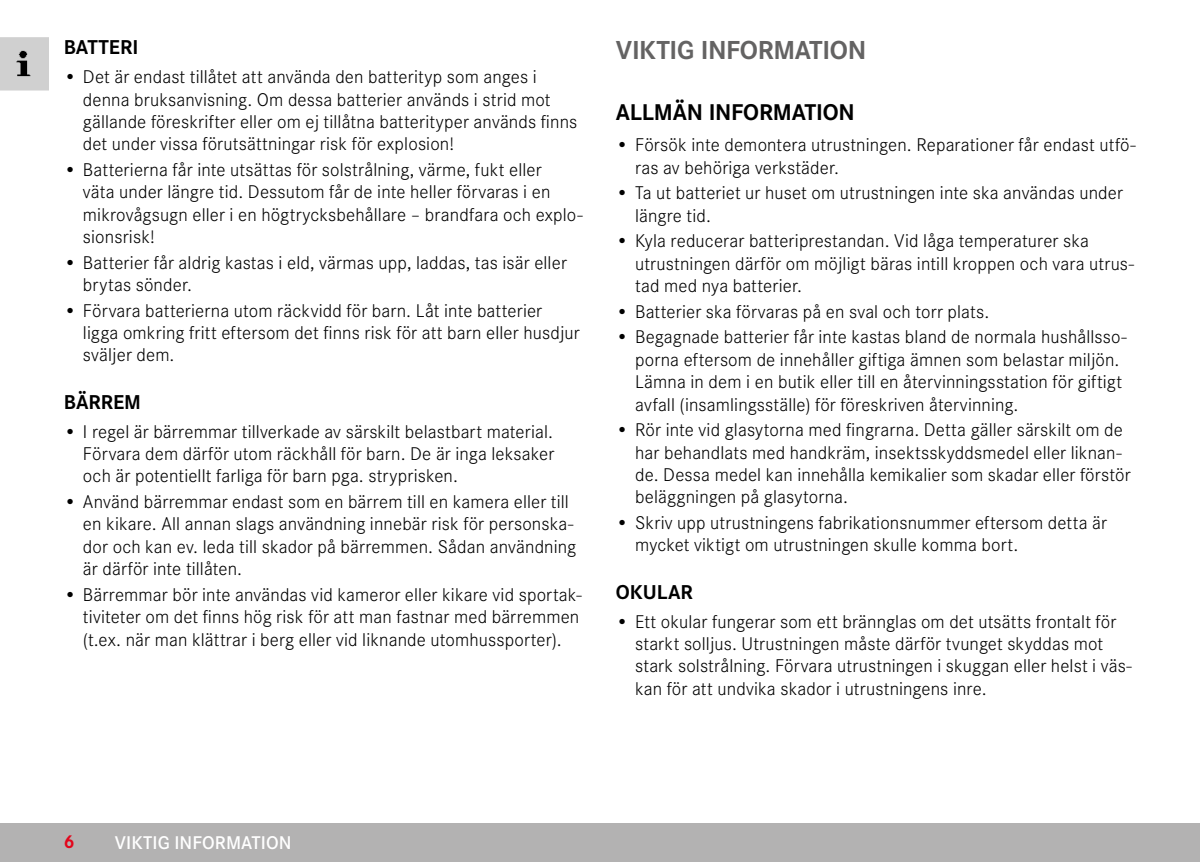
<style>
.page{position:relative;width:1200px;height:862px;background:#fff}
.page>*{position:absolute;margin:0;border:0;box-sizing:border-box;transform-origin:0 0}
.Heading____Chapter{font:700 27px "Corporate S";letter-spacing:-.015em;color:#646363}
.Heading____Heading_01_blind{font:700 23.62px "Corporate S";letter-spacing:-.01em;color:#000}
.Heading____Heading_02_blind{font:700 20.7px "Corporate S";color:#000}
.t1{font:300 19.12px/22.3px "Corporate S";letter-spacing:.005em;color:#000}
.t2{font:600 19.12px "Corporate S";letter-spacing:.005em;color:#fff}
.t3{font:700 19.12px "Corporate S";color:#e3051b}
</style>
<div class="page">
<svg style="left:0;top:37px;width:49px;height:53px"></svg>
<div style="left:10px;top:38px;width:27px;height:50px;background:#d0d0d0"></div>
<img style="left:16px;top:50px;width:15px;height:27px">
<div style="left:0;top:823px;width:1199px;height:38px;background:#b3b2b2"></div>
<p class="Heading____Heading_02_blind" style="left:64px;top:31px;width:76px">BATTERI</p>
<p class="t1" style="left:83px;top:64px;width:495px;text-indent:-19px">• Det är endast tillåtet att använda den batterityp som anges i denna bruksanvisning. Om dessa batterier används i strid mot gällande föreskrifter eller om ej tillåtna batterityper används finns det under vissa förutsättningar risk för explosion!</p>
<p class="t1" style="left:83px;top:157px;width:501px;text-indent:-19px">• Batterierna får inte utsättas för solstrålning, värme, fukt eller<br>väta under längre tid. Dessutom får de inte heller förvaras i en mikrovågsugn eller i en högtrycksbehållare – brandfara och explo&shy;sionsrisk!</p>
<p class="t1" style="left:83px;top:250px;width:485px;text-indent:-19px">• Batterier får aldrig kastas i eld, värmas upp, laddas, tas isär eller brytas sönder.</p>
<p class="t1" style="left:83px;top:298px;width:498px;text-indent:-19px">• Förvara batterierna utom räckvidd för barn. Låt inte batterier ligga omkring fritt eftersom det finns risk för att barn eller husdjur sväljer dem.</p>
<p class="Heading____Heading_02_blind" style="left:64px;top:385px;width:79px">BÄRREM</p>
<p class="t1" style="left:83px;top:419px;width:472px;text-align:justify;text-indent:-19px">• I regel är bärremmar tillverkade av särskilt belastbart material.<br>Förvara dem därför utom räckhåll för barn. De är inga leksaker och är potentiellt farliga för barn pga. stryprisken.</p>
<p class="t1" style="left:83px;top:489px;width:494px;text-indent:-19px">• Använd bärremmar endast som en bärrem till en kamera eller till en kikare. All annan slags användning innebär risk för personska&shy;dor och kan ev. leda till skador på bärremmen. Sådan användning är därför inte tillåten.</p>
<p class="t1" style="left:83px;top:582px;width:500px;text-indent:-19px">• Bärremmar bör inte användas vid kameror eller kikare vid sportak&shy;tiviteter om det finns hög risk för att man fastnar med bärremmen (t.ex. när man klättrar i berg eller vid liknande utomhussporter).</p>
<p class="Heading____Chapter" style="left:615px;top:29px;width:252px">VIKTIG INFORMATION</p>
<p class="Heading____Heading_01_blind" style="left:615px;top:93px;width:240px">ALLMÄN INFORMATION</p>
<p class="t1" style="left:635px;top:133px;width:502px;text-indent:-19px">• Försök inte demontera utrustningen. Reparationer får endast utfö&shy;ras av behöriga verkstäder.</p>
<p class="t1" style="left:635px;top:181px;width:489px;text-indent:-19px">• Ta ut batteriet ur huset om utrustningen inte ska användas under längre tid.</p>
<p class="t1" style="left:635px;top:229px;width:500px;text-indent:-19px">• Kyla reducerar batteriprestandan. Vid låga temperaturer ska utrustningen därför om möjligt bäras intill kroppen och vara utrus&shy;tad med nya batterier.</p>
<p class="t1" style="left:615px;top:299px;width:375px">• Batterier ska förvaras på en sval och torr plats.</p>
<p class="t1" style="left:635px;top:324px;width:493px;text-indent:-19px">• Begagnade batterier får inte kastas bland de normala hushållsso&shy;porna eftersom de innehåller giftiga ämnen som belastar miljön.<br>Lämna in dem i en butik eller till en återvinningsstation för giftigt avfall (insamlingsställe) för föreskriven återvinning.</p>
<p class="t1" style="left:635px;top:417px;width:497px;text-indent:-19px">• Rör inte vid glasytorna med fingrarna. Detta gäller särskilt om de har behandlats med handkräm, insektsskyddsmedel eller liknan&shy;de. Dessa medel kan innehålla kemikalier som skadar eller förstör beläggningen på glasytorna.</p>
<p class="t1" style="left:635px;top:510px;width:473px;text-indent:-19px">• Skriv upp utrustningens fabrikationsnummer eftersom detta är mycket viktigt om utrustningen skulle komma bort.</p>
<p class="Heading____Heading_02_blind" style="left:615px;top:575px;width:78px">OKULAR</p>
<p class="t1" style="left:635px;top:608px;width:498px;text-indent:-19px">• Ett okular fungerar som ett brännglas om det utsätts frontalt för starkt solljus. Utrustningen måste därför tvunget skyddas mot stark solstrålning. Förvara utrustningen i skuggan eller helst i väs&shy;kan för att undvika skador i utrustningens inre.</p>
<p class="t3" style="left:64px;top:826px;width:12px">6</p>
<p class="t2" style="left:115px;top:827px;width:178px">VIKTIG INFORMATION</p>
</div>
